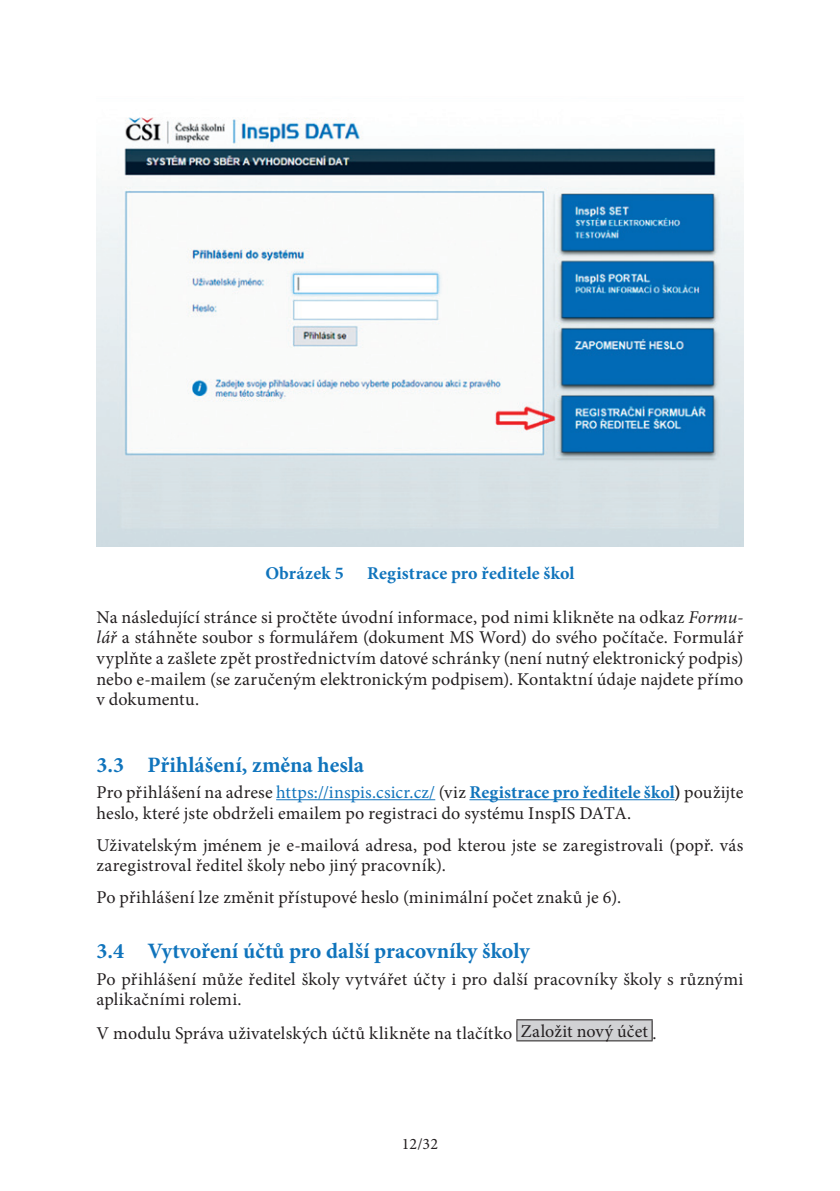
<style>
.page{position:relative;width:840px;height:1191px;background:#fff}
.page>*{position:absolute;margin:0;border:0;box-sizing:border-box;transform-origin:0 0}
.Heading_2{font:700 22px "Minion Pro";color:#1074bc}
.t1{font:18px/20.6px "Minion Pro";letter-spacing:.01em;color:#231f20}
.Obrazek{font:700 18px "Minion Pro";letter-spacing:.01em;color:#1074bc}
.t2{font:16px "Minion Pro";color:#231f20}
.s1{font-style:italic}
.s2{color:#1074bc}
.s3{font-weight:700;color:#1074bc}
.s4{font-weight:700}
</style>
<div class="page">
<hr style="left:276px;top:799px;width:159px;height:1px;background:#1074bc">
<hr style="left:469px;top:799px;width:205px;height:1px;background:#1074bc">
<img style="left:96px;top:117px;width:647px;height:429px">
<div style="left:516px;top:1019px;width:135px;height:22px;background:#d1d2d4"></div>
<hr style="left:516px;top:1019px;width:136px;height:1px;background:#231f20">
<svg style="left:516px;top:1020px;width:1px;height:20px"></svg>
<svg style="left:651px;top:1020px;width:1px;height:20px"></svg>
<hr style="left:516px;top:1040px;width:136px;height:1px;background:#231f20">
<p class="Obrazek" style="left:265px;top:561px;width:80px">Obrázek 5</p>
<p class="Obrazek" style="left:367px;top:561px;width:209px">Registrace pro ředitele škol</p>
<p class="t1" style="left:96px;top:606px;width:648px;text-align:justify">Na následující stránce si pročtěte úvodní informace, pod nimi klikněte na odkaz <span class="s1">Formu&shy;lář</span> a stáhněte soubor s formulářem (dokument MS Word) do svého počítače. Formulář vyplňte a zašlete zpět prostřednictvím datové schránky (není nutný elektronický podpis) nebo e-mailem (se zaručeným elektronickým podpisem). Kontaktní údaje najdete přímo v dokumentu.</p>
<p class="Heading_2" style="left:96px;top:749px;width:269px">3.3 Přihlášení, změna hesla</p>
<p class="t1" style="left:96px;top:782px;width:648px">Pro přihlášení na adrese <span class="s2">https://inspis.csicr.cz/</span> (viz <span class="s3">Registrace pro ředitele škol</span><span class="s4">)</span> použijte heslo, které jste obdrželi emailem po registraci do systému InspIS DATA.</p>
<p class="t1" style="left:96px;top:834px;width:648px">Uživatelským jménem je e-mailová adresa, pod kterou jste se zaregistrovali (popř. vás zaregistroval ředitel školy nebo jiný pracovník).</p>
<p class="t1" style="left:96px;top:887px;width:526px">Po přihlášení lze změnit přístupové heslo (minimální počet znaků je 6).</p>
<p class="Heading_2" style="left:96px;top:935px;width:434px">3.4 Vytvoření účtů pro další pracovníky školy</p>
<p class="t1" style="left:96px;top:968px;width:648px">Po přihlášení může ředitel školy vytvářet účty i pro další pracovníky školy s různými aplikačními rolemi.</p>
<p class="t1" style="left:96px;top:1023px;width:417px">V modulu Správa uživatelských účtů klikněte na tlačítko</p>
<p class="t1" style="left:520px;top:1021px;width:129px">Založit nový účet</p>
<p class="t1" style="left:652px;top:1023px;width:6px">.</p>
<p class="t2" style="left:402px;top:1132px;width:38px">12/32</p>
</div>
